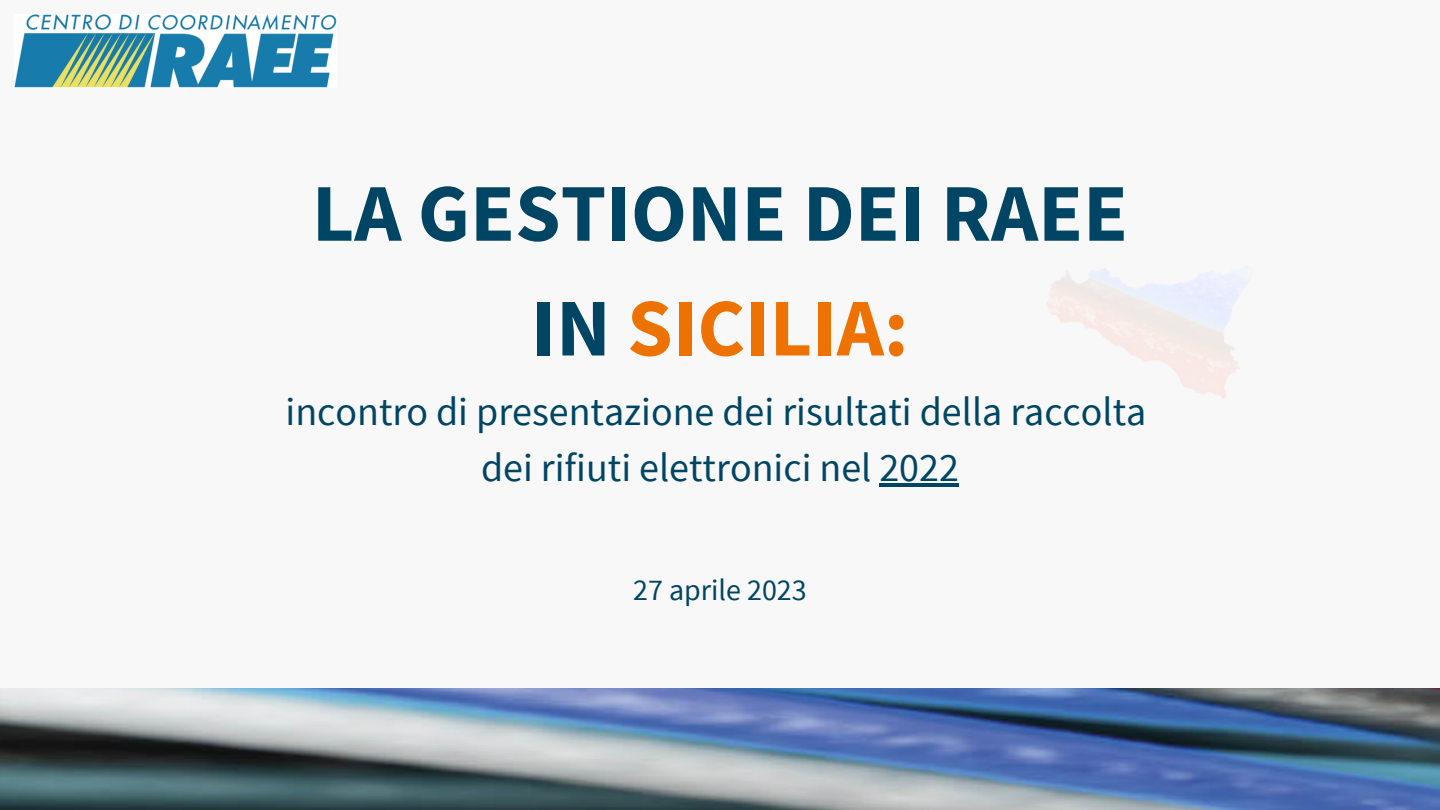
<style>
.page{position:relative;width:1440px;height:810px;background:#f8f8f8}
.page>*{position:absolute;margin:0;border:0;box-sizing:border-box;transform-origin:0 0}
.t1{font:700 82px/114.8px "Source Sans Pro";color:#004563;text-align:center}
.t2{font:40px/55.5px "Source Sans Pro";color:#004563;text-align:center}
.t3{font:30px "Source Sans Pro";color:#004563}
.s1{color:#ee7202}
</style>
<div class="page">
<img style="left:15px;top:14px;width:321px;height:74px">
<img style="left:0;top:688px;width:1440px;height:122px">
<hr style="left:879px;top:483px;width:80px;height:4px;background:#004563">
<h1 class="t1" style="left:312px;top:154px;width:818px">LA GESTIONE DEI RAEE<br>IN <span class="s1">SICILIA:</span></h1>
<p class="t2" style="left:286px;top:383px;width:862px">incontro di presentazione dei risultati della raccolta dei rifiuti elettronici nel 2022</p>
<p class="t3" style="left:633px;top:571px;width:175px">27 aprile 2023</p>
</div>
